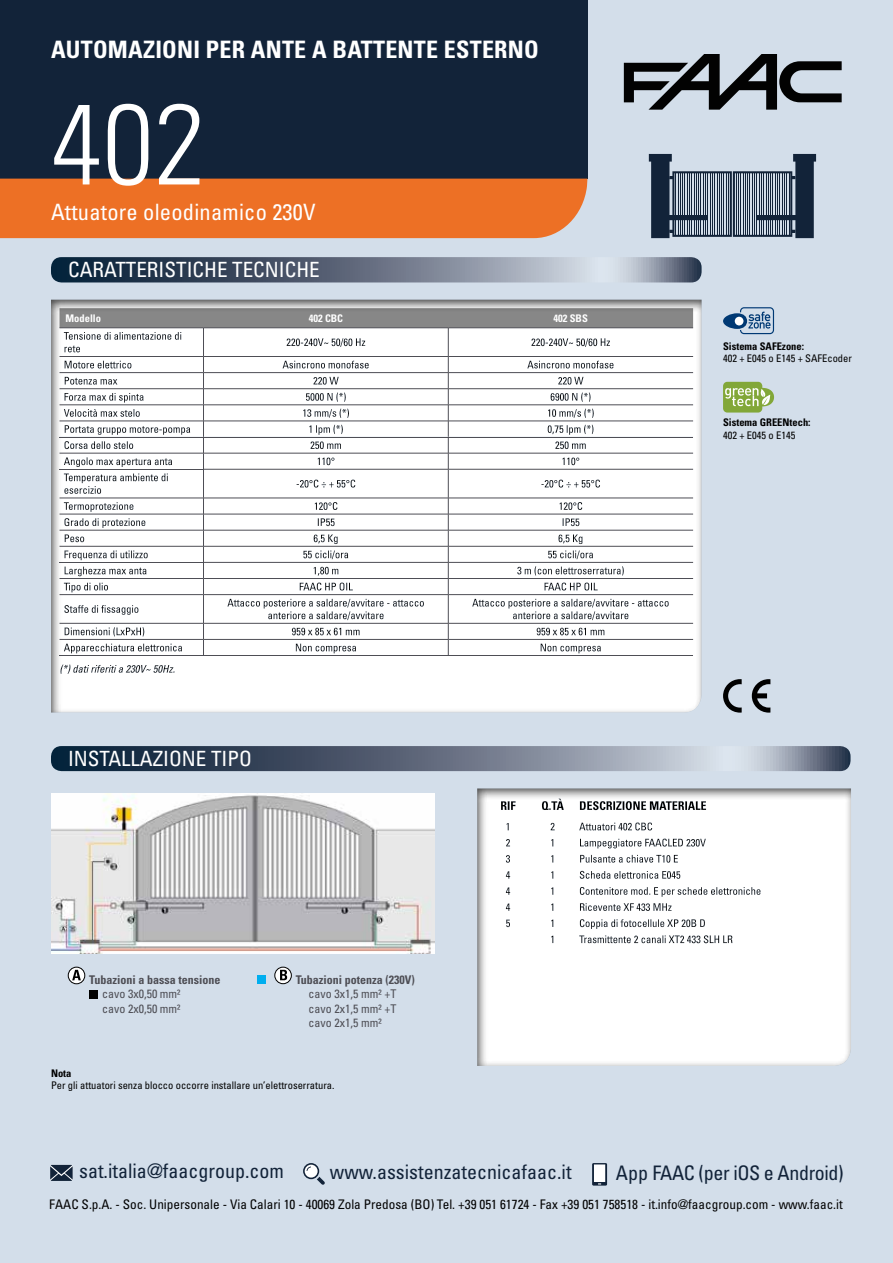
<style>
.page{position:relative;width:893px;height:1263px;background:#d3deea}
.page>*{position:absolute;margin:0;border:0;box-sizing:border-box;transform-origin:0 0}
.t1{font:300 condensed 114px "Univers LT Std";color:#fff}
.t2{font:700 condensed 24px "Univers LT Std";letter-spacing:.01em;color:#fff}
.t3{font:condensed 22.5px "Univers LT Std";letter-spacing:.01em;color:#fff}
.t4{font:condensed 21px "Univers LT Std";color:#fff}
.t5{font:condensed 19.95px "Univers LT Std";color:#122339}
.t6{font:condensed 19.95px "Univers LT Std";letter-spacing:-.02em;color:#122339}
.t7{font:condensed 13.2px "Univers LT Std";color:#020202}
.t8{font:condensed 12px/14.4px "Univers LT Std";color:#4e4e55}
.t9{font:700 condensed 12px "Univers LT Std";color:#4e4e55}
.t10{font:condensed 10.5px "Univers LT Std";color:#000}
.t11{font:700 condensed 10.5px "Univers LT Std";color:#000}
.t12{font:700 condensed 10.5px "Univers LT Std";color:#fff}
</style>
<div class="page">
<svg style="left:50px;top:1165px;width:23px;height:16px"></svg>
<svg style="left:303px;top:1163px;width:22px;height:22px"></svg>
<div style="left:0;top:0;width:587px;height:179px;background:#122339"></div>
<div style="left:0;top:179px;width:587px;height:59px;background:#ed7025"></div>
<svg style="left:624px;top:54px;width:218px;height:56px"></svg>
<svg style="left:592px;top:1163px;width:15px;height:22px"></svg>
<svg style="left:649px;top:154px;width:167px;height:84px"></svg>
<svg style="left:51px;top:257px;width:651px;height:25px;background:#687385"></svg>
<div style="left:50px;top:298px;width:652px;height:416px;background:#000;opacity:.75"></div>
<div style="left:740px;top:307px;width:34px;height:27px;border:1px solid #003974;border-radius:4px"></div>
<svg style="left:723px;top:312px;width:48px;height:17px"></svg>
<svg style="left:723px;top:382px;width:51px;height:31px;background:#a3be74"></svg>
<svg style="left:723px;top:679px;width:47px;height:34px"></svg>
<svg style="left:51px;top:746px;width:799px;height:25px;background:#677385"></svg>
<img style="left:51px;top:793px;width:384px;height:161px">
<svg style="left:68px;top:967px;width:17px;height:17px"></svg>
<div style="left:68px;top:967px;width:17px;height:17px;border:1px solid #000;border-radius:50%"></div>
<svg style="left:72px;top:970px;width:9px;height:10px"></svg>
<div style="left:89px;top:990px;width:9px;height:8px;background:#000"></div>
<div style="left:258px;top:975px;width:8px;height:9px;background:#00aeef"></div>
<svg style="left:275px;top:967px;width:16px;height:17px"></svg>
<div style="left:275px;top:967px;width:17px;height:17px;border:1px solid #000;border-radius:50%"></div>
<svg style="left:280px;top:970px;width:7px;height:10px"></svg>
<div style="left:476px;top:787px;width:376px;height:279px;background:#000;opacity:.75"></div>
<h2 class="t2" style="left:51px;top:35px;width:489px">AUTOMAZIONI PER ANTE A BATTENTE ESTERNO</h2>
<h1 class="t1" style="left:51px;top:76px;width:156px">402</h1>
<h3 class="t3" style="left:51px;top:198px;width:266px">Attuatore oleodinamico 230V</h3>
<h3 class="t4" style="left:68px;top:257px;width:253px">CARATTERISTICHE TECNICHE</h3>
<p class="t12" style="left:66px;top:312px;width:37px">Modello</p>
<p class="t12" style="left:309px;top:312px;width:36px">402 CBC</p>
<p class="t12" style="left:553px;top:312px;width:36px">402 SBS</p>
<h3 class="t4" style="left:68px;top:745px;width:185px">INSTALLAZIONE TIPO</h3>
<p class="t9" style="left:89px;top:972px;width:133px">Tubazioni a bassa tensione</p>
<p class="t8" style="left:102px;top:987px;width:80px">cavo 3x0,50 mm² cavo 2x0,50 mm²</p>
<p class="t9" style="left:296px;top:972px;width:121px">Tubazioni potenza (230V)</p>
<p class="t8" style="left:309px;top:987px;width:89px;text-align:justify">cavo 3x1,5 mm² +T cavo 2x1,5 mm² +T cavo 2x1,5 mm²</p>
<p class="t11" style="left:51px;top:1066px;width:22px">Nota</p>
<p class="t10" style="left:51px;top:1079px;width:285px">Per gli attuatori senza blocco occorre installare un’elettroserratura.</p>
<p class="t11" style="left:723px;top:339px;width:83px">Sistema SAFEzone:</p>
<p class="t10" style="left:723px;top:352px;width:130px">402 + E045 o E145 + SAFEcoder</p>
<p class="t11" style="left:723px;top:416px;width:89px">Sistema GREENtech:</p>
<p class="t10" style="left:723px;top:428px;width:74px">402 + E045 o E145</p>
<h3 class="t5" style="left:79px;top:1158px;width:206px">sat.italia@faacgroup.com</h3>
<h3 class="t5" style="left:330px;top:1159px;width:243px">www.assistenzatecnicafaac.it</h3>
<h3 class="t6" style="left:616px;top:1160px;width:229px">App FAAC (per iOS e Android)</h3>
<p class="t7" style="left:49px;top:1196px;width:795px">FAAC S.p.A. - Soc. Unipersonale - Via Calari 10 - 40069 Zola Predosa (BO) Tel. +39 051 61724 - Fax +39 051 758518 - it.info@faacgroup.com - www.faac.it</p>
</div>
